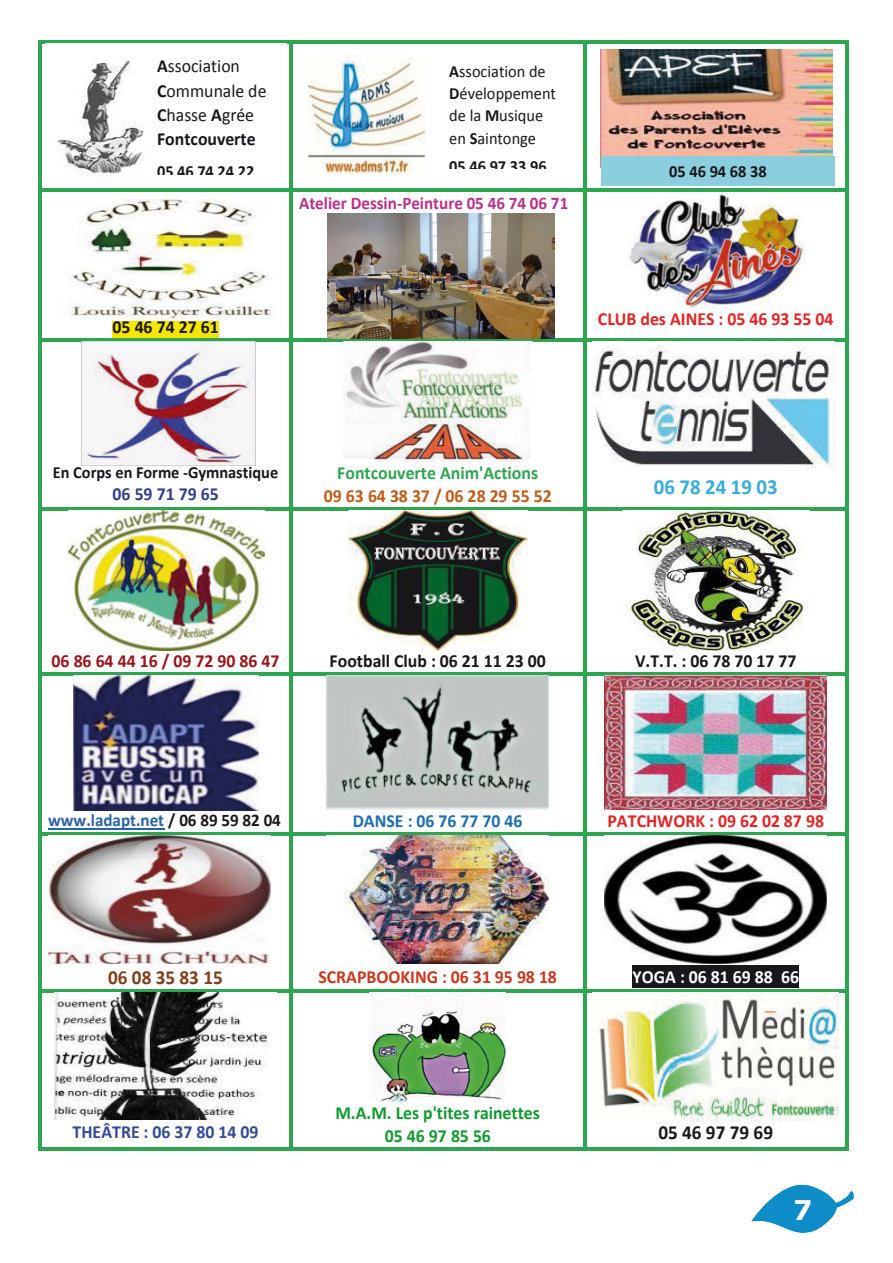
<style>
.page{position:relative;width:893px;height:1263px;background:#fff}
.page>*{position:absolute;margin:0;border:0;box-sizing:border-box;transform-origin:0 0}
.t1{font:700 27px "Verdana";color:#fff}
.t2{font:700 21.6px "Calibri";color:#37acde;scale:.96 1}
.t3{font:700 19.95px "Calibri";color:#833d18;scale:.96 1}
.t4{font:700 19.95px "Calibri";color:#1a171c;scale:.96 1}
.t5{font:700 18.45px "Calibri";letter-spacing:-.005em;color:#1a171c;scale:.96 1}
.t6{font:18.45px/24.5px "Calibri";color:#1a171c;scale:.96 1}
.t7{font:700 18.45px "Calibri";color:#e42322;scale:.96 1}
.t8{font:700 18.45px/22.5px "Calibri";letter-spacing:-.005em;color:#109a2f;text-align:center;scale:.96 1}
.t9{font:700 18.45px "Calibri";color:#2ea651;scale:.96 1}
.t10{font:700 18.45px "Calibri";color:#cc361b;scale:.96 1}
.t11{font:700 18.45px "Calibri";letter-spacing:-.005em;color:#c45a18;scale:.96 1}
.t12{font:700 18.45px "Calibri";letter-spacing:-.005em;color:#99141b;scale:.96 1}
.t13{font:700 18.45px "Calibri";color:#324a97;scale:.96 1}
.t14{font:700 18.45px "Calibri";color:#1d6fb2;scale:.96 1}
.t15{font:700 18.45px "Calibri";color:#fff;scale:.96 1}
.t16{font:700 18.45px "Calibri";letter-spacing:-.005em;color:#2f3f90;scale:.96 1}
.t17{font:700 17.7px "Calibri";letter-spacing:-.005em;color:#bb3087;scale:.96 1}
.t18{font:700 17.7px "Calibri";letter-spacing:-.005em;color:#2862a8;scale:.96 1}
.t19{font:700 16.95px "Calibri";color:#1a171c;scale:.96 1}
.t20{font:16.95px/22.4px "Calibri";color:#1a171c;scale:.96 1}
.s1{font-weight:700}
.s2{color:#1a171c}
</style>
<div class="page">
<img style="left:751px;top:1185px;width:103px;height:48px">
<svg style="left:39px;top:40px;width:3px;height:4px"></svg>
<svg style="left:42px;top:40px;width:247px;height:4px"></svg>
<svg style="left:289px;top:40px;width:4px;height:4px"></svg>
<hr style="left:293px;top:40px;width:290px;height:4px;background:#2ea651">
<svg style="left:583px;top:40px;width:3px;height:4px"></svg>
<hr style="left:586px;top:40px;width:259px;height:4px;background:#2ea651">
<svg style="left:845px;top:40px;width:4px;height:4px"></svg>
<hr style="left:39px;top:44px;width:3px;height:145px;background:#2ea651">
<hr style="left:289px;top:44px;width:4px;height:145px;background:#2ea651">
<hr style="left:583px;top:44px;width:3px;height:145px;background:#2ea651">
<hr style="left:845px;top:44px;width:4px;height:145px;background:#2ea651">
<div style="left:113px;top:316px;width:106px;height:22px;background:#f5e600"></div>
<hr style="left:42px;top:189px;width:247px;height:3px;background:#2ea651">
<svg style="left:289px;top:189px;width:4px;height:3px"></svg>
<hr style="left:293px;top:189px;width:290px;height:3px;background:#2ea651">
<hr style="left:586px;top:189px;width:259px;height:3px;background:#2ea651">
<svg style="left:845px;top:189px;width:4px;height:3px"></svg>
<hr style="left:39px;top:192px;width:3px;height:146px;background:#2ea651">
<hr style="left:289px;top:192px;width:4px;height:146px;background:#2ea651">
<hr style="left:583px;top:192px;width:3px;height:146px;background:#2ea651">
<hr style="left:845px;top:192px;width:4px;height:146px;background:#2ea651">
<svg style="left:39px;top:338px;width:3px;height:4px"></svg>
<hr style="left:42px;top:338px;width:247px;height:3px;background:#2ea651">
<svg style="left:289px;top:338px;width:4px;height:4px"></svg>
<hr style="left:293px;top:338px;width:290px;height:3px;background:#2ea651">
<svg style="left:583px;top:338px;width:3px;height:4px"></svg>
<hr style="left:586px;top:338px;width:259px;height:3px;background:#2ea651">
<svg style="left:845px;top:338px;width:4px;height:4px"></svg>
<hr style="left:39px;top:342px;width:3px;height:165px;background:#2ea651">
<hr style="left:289px;top:342px;width:4px;height:165px;background:#2ea651">
<hr style="left:583px;top:342px;width:3px;height:165px;background:#2ea651">
<hr style="left:845px;top:342px;width:4px;height:165px;background:#2ea651">
<hr style="left:42px;top:507px;width:247px;height:3px;background:#2ea651">
<svg style="left:289px;top:507px;width:4px;height:3px"></svg>
<hr style="left:293px;top:507px;width:290px;height:3px;background:#2ea651">
<hr style="left:586px;top:507px;width:259px;height:3px;background:#2ea651">
<svg style="left:845px;top:507px;width:4px;height:3px"></svg>
<hr style="left:39px;top:510px;width:3px;height:162px;background:#2ea651">
<hr style="left:289px;top:510px;width:4px;height:162px;background:#2ea651">
<hr style="left:583px;top:510px;width:3px;height:162px;background:#2ea651">
<hr style="left:845px;top:510px;width:4px;height:162px;background:#2ea651">
<hr style="left:48px;top:828px;width:116px;height:1px;background:#2862a8">
<svg style="left:39px;top:672px;width:3px;height:4px"></svg>
<svg style="left:42px;top:672px;width:247px;height:4px"></svg>
<svg style="left:289px;top:672px;width:4px;height:4px"></svg>
<svg style="left:293px;top:672px;width:290px;height:4px"></svg>
<svg style="left:583px;top:672px;width:3px;height:4px"></svg>
<svg style="left:586px;top:672px;width:259px;height:4px"></svg>
<svg style="left:845px;top:672px;width:4px;height:4px"></svg>
<hr style="left:39px;top:676px;width:3px;height:156px;background:#2ea651">
<hr style="left:289px;top:676px;width:4px;height:156px;background:#2ea651">
<hr style="left:583px;top:676px;width:3px;height:156px;background:#2ea651">
<hr style="left:845px;top:676px;width:4px;height:156px;background:#2ea651">
<div style="left:633px;top:965px;width:166px;height:23px;background:#1a171c"></div>
<svg style="left:39px;top:832px;width:3px;height:4px"></svg>
<svg style="left:42px;top:832px;width:247px;height:4px"></svg>
<svg style="left:289px;top:832px;width:4px;height:4px"></svg>
<svg style="left:293px;top:832px;width:290px;height:4px"></svg>
<svg style="left:583px;top:832px;width:3px;height:4px"></svg>
<svg style="left:586px;top:832px;width:259px;height:4px"></svg>
<svg style="left:845px;top:832px;width:4px;height:4px"></svg>
<hr style="left:39px;top:836px;width:3px;height:153px;background:#2ea651">
<hr style="left:289px;top:836px;width:4px;height:153px;background:#2ea651">
<hr style="left:583px;top:836px;width:3px;height:153px;background:#2ea651">
<hr style="left:845px;top:836px;width:4px;height:153px;background:#2ea651">
<svg style="left:39px;top:989px;width:3px;height:4px"></svg>
<svg style="left:42px;top:989px;width:247px;height:4px"></svg>
<svg style="left:289px;top:989px;width:4px;height:4px"></svg>
<hr style="left:293px;top:989px;width:290px;height:4px;background:#2ea651">
<svg style="left:583px;top:989px;width:3px;height:4px"></svg>
<svg style="left:586px;top:989px;width:259px;height:4px"></svg>
<svg style="left:845px;top:989px;width:4px;height:4px"></svg>
<hr style="left:39px;top:993px;width:3px;height:154px;background:#2ea651">
<hr style="left:42px;top:1147px;width:247px;height:3px;background:#2ea651">
<hr style="left:289px;top:993px;width:4px;height:154px;background:#2ea651">
<svg style="left:289px;top:1147px;width:4px;height:3px"></svg>
<hr style="left:293px;top:1147px;width:290px;height:3px;background:#2ea651">
<hr style="left:583px;top:993px;width:3px;height:154px;background:#2ea651">
<hr style="left:586px;top:1147px;width:259px;height:3px;background:#2ea651">
<hr style="left:845px;top:993px;width:4px;height:154px;background:#2ea651">
<svg style="left:845px;top:1147px;width:4px;height:3px"></svg>
<img style="left:69px;top:198px;width:204px;height:122px">
<img style="left:327px;top:214px;width:227px;height:124px">
<img style="left:628px;top:192px;width:177px;height:115px">
<img style="left:82px;top:342px;width:174px;height:124px">
<img style="left:343px;top:342px;width:187px;height:119px">
<img style="left:592px;top:348px;width:243px;height:121px">
<img style="left:69px;top:510px;width:195px;height:141px">
<img style="left:348px;top:510px;width:180px;height:140px">
<img style="left:629px;top:510px;width:175px;height:140px">
<img style="left:73px;top:676px;width:186px;height:134px">
<img style="left:327px;top:676px;width:222px;height:134px">
<img style="left:605px;top:676px;width:222px;height:134px">
<img style="left:48px;top:836px;width:222px;height:128px">
<img style="left:344px;top:836px;width:205px;height:128px">
<img style="left:605px;top:836px;width:222px;height:128px">
<img style="left:55px;top:993px;width:213px;height:127px">
<img style="left:370px;top:1010px;width:136px;height:91px">
<img style="left:599px;top:993px;width:240px;height:128px">
<img style="left:57px;top:59px;width:87px;height:118px">
<img style="left:307px;top:55px;width:119px;height:118px">
<img style="left:601px;top:49px;width:232px;height:107px">
<div style="left:601px;top:156px;width:233px;height:29px;background:#8bcfde"></div>
<p class="t6" style="left:157px;top:54px;width:116px"><span class="s1">A</span>ssociation<br><span class="s1">C</span>ommunale de<br><span class="s1">C</span>hasse <span class="s1">A</span>grée<br><span class="s1">Fontcouverte</span></p>
<p class="t19" style="left:157px;top:161px;width:103px">05 46 74 24 22</p>
<p class="t20" style="left:449px;top:60px;width:113px"><span class="s1">A</span>ssociation de<br><span class="s1">D</span>éveloppement de la <span class="s1">M</span>usique en <span class="s1">S</span>aintonge</p>
<p class="t19" style="left:449px;top:156px;width:103px">05 46 97 33 96</p>
<p class="t19" style="left:669px;top:161px;width:103px">05 46 94 68 38</p>
<p class="t17" style="left:299px;top:192px;width:282px">Atelier Dessin-Peinture 05 46 74 06 71</p>
<p class="t5" style="left:113px;top:315px;width:112px">05 46 74 27 61</p>
<p class="t7" style="left:598px;top:307px;width:247px">CLUB des AINES : 05 46 93 55 04</p>
<p class="t19" style="left:53px;top:461px;width:236px">En Corps en Forme -Gymnastique</p>
<p class="t16" style="left:113px;top:482px;width:112px">06 59 71 79 65</p>
<p class="t9" style="left:337px;top:461px;width:211px">Fontcouverte Anim'Actions</p>
<p class="t11" style="left:324px;top:484px;width:239px">09 63 64 38 37 / 06 28 29 55 52</p>
<p class="t2" style="left:654px;top:473px;width:130px">06 78 24 19 03</p>
<p class="t12" style="left:52px;top:649px;width:239px">06 86 64 44 16 / 09 72 90 86 47</p>
<p class="t5" style="left:330px;top:649px;width:227px">Football Club : 06 21 11 23 00</p>
<p class="t5" style="left:635px;top:649px;width:170px">V.T.T. : 06 78 70 17 77</p>
<p class="t18" style="left:48px;top:809px;width:244px">www.ladapt.net <span class="s2">/ 06 89 59 82 04</span></p>
<p class="t14" style="left:353px;top:809px;width:178px">DANSE : 06 76 77 70 46</p>
<p class="t7" style="left:607px;top:809px;width:227px">PATCHWORK : 09 62 02 87 98</p>
<p class="t3" style="left:108px;top:965px;width:121px">06 08 35 83 15</p>
<p class="t10" style="left:318px;top:965px;width:250px">SCRAPBOOKING : 06 31 95 98 18</p>
<p class="t15" style="left:633px;top:965px;width:175px">YOGA : 06 81 69 88 66</p>
<p class="t13" style="left:73px;top:1120px;width:195px">THEÂTRE : 06 37 80 14 09</p>
<p class="t8" style="left:335px;top:1102px;width:214px">M.A.M. Les p'tites rainettes<br>05 46 97 85 56</p>
<p class="t4" style="left:658px;top:1120px;width:121px">05 46 97 79 69</p>
<h1 class="t1" style="left:793px;top:1191px;width:21px">7</h1>
</div>
